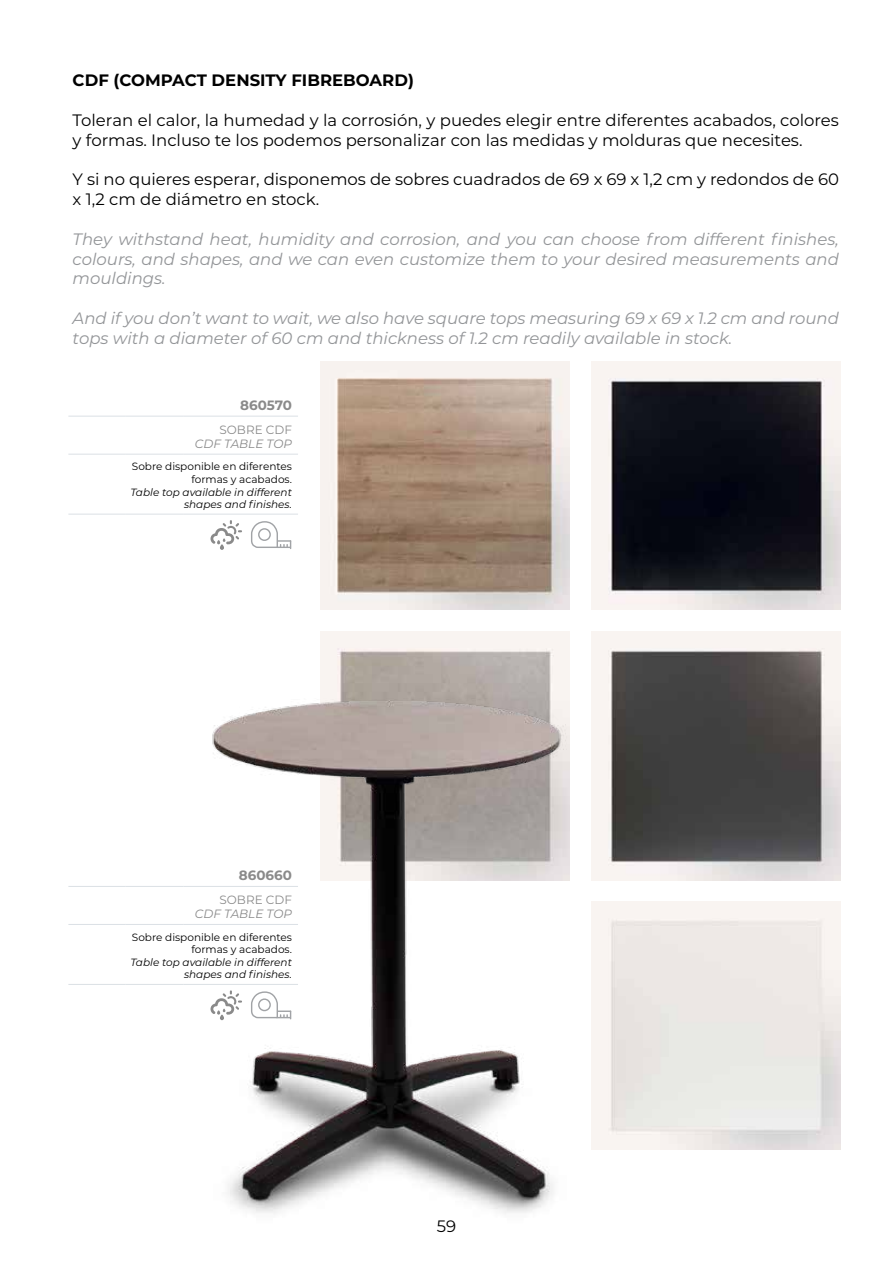
<style>
.page{position:relative;width:893px;height:1263px;background:#fff}
.page>*{position:absolute;margin:0;border:0;box-sizing:border-box;transform-origin:0 0}
.t1{font:italic 16.5px/19.8px "Montserrat";color:#939598;text-align:justify}
.t2{font:16.5px/19.8px "Montserrat";color:#000}
.t3{font:700 16.5px "Montserrat";color:#000}
.t4{font:700 13.5px "Montserrat";color:#8a8a8a}
.t5{font:italic 12px "Montserrat";color:#8a8a8a}
.t6{font:12px "Montserrat";color:#8a8a8a}
.t7{font:italic 10.5px/12.6px "Montserrat";color:#000;text-align:right}
.t8{font:10.5px/12.6px "Montserrat";color:#000;text-align:right}
</style>
<div class="page">
<img style="left:591px;top:632px;width:249px;height:248px">
<img style="left:321px;top:361px;width:249px;height:249px">
<img style="left:591px;top:361px;width:249px;height:249px">
<hr style="left:68px;top:416px;width:58px;height:1px;background:#dbe0e5">
<hr style="left:126px;top:416px;width:57px;height:1px;background:#dbe0e5">
<hr style="left:183px;top:416px;width:115px;height:1px;background:#dbe0e5">
<hr style="left:68px;top:454px;width:58px;height:1px;background:#dbe0e5">
<hr style="left:126px;top:454px;width:57px;height:1px;background:#dbe0e5">
<hr style="left:183px;top:454px;width:115px;height:1px;background:#dbe0e5">
<hr style="left:68px;top:514px;width:58px;height:1px;background:#dbe0e5">
<hr style="left:126px;top:514px;width:57px;height:1px;background:#dbe0e5">
<hr style="left:183px;top:514px;width:115px;height:1px;background:#dbe0e5">
<svg style="left:211px;top:520px;width:31px;height:30px"></svg>
<svg style="left:251px;top:521px;width:40px;height:28px"></svg>
<div style="left:259px;top:529px;width:11px;height:11px;background:#fff;border-radius:50%"></div>
<div style="left:258px;top:528px;width:13px;height:13px;border:1px solid #a1a3a6;border-radius:50%"></div>
<img style="left:591px;top:901px;width:249px;height:249px">
<img style="left:321px;top:632px;width:249px;height:67px">
<img style="left:210px;top:699px;width:360px;height:515px">
<hr style="left:68px;top:886px;width:58px;height:1px;background:#dbe0e5">
<hr style="left:126px;top:886px;width:57px;height:1px;background:#dbe0e5">
<hr style="left:183px;top:886px;width:115px;height:1px;background:#dbe0e5">
<hr style="left:68px;top:924px;width:58px;height:1px;background:#dbe0e5">
<hr style="left:126px;top:924px;width:57px;height:1px;background:#dbe0e5">
<hr style="left:183px;top:924px;width:115px;height:1px;background:#dbe0e5">
<hr style="left:68px;top:984px;width:58px;height:1px;background:#dbe0e5">
<hr style="left:126px;top:984px;width:57px;height:1px;background:#dbe0e5">
<hr style="left:183px;top:984px;width:115px;height:1px;background:#dbe0e5">
<svg style="left:211px;top:990px;width:31px;height:30px"></svg>
<svg style="left:250px;top:990px;width:41px;height:29px"></svg>
<svg style="left:259px;top:999px;width:11px;height:11px"></svg>
<div style="left:258px;top:998px;width:13px;height:13px;border:1px solid #a1a3a6;border-radius:50%"></div>
<p class="t3" style="left:73px;top:69px;width:343px">CDF (COMPACT DENSITY FIBREBOARD)</p>
<p class="t2" style="left:73px;top:110px;width:768px">Toleran el calor, la humedad y la corrosión, y puedes elegir entre diferentes acabados, colores y formas. Incluso te los podemos personalizar con las medidas y molduras que necesites.</p>
<p class="t2" style="left:73px;top:169px;width:768px">Y si no quieres esperar, disponemos de sobres cuadrados de 69 x 69 x 1,2 cm y redondos de 60 x 1,2 cm de diámetro en stock.</p>
<p class="t1" style="left:73px;top:229px;width:768px">They withstand heat, humidity and corrosion, and you can choose from different finishes, colours, and shapes, and we can even customize them to your desired measurements and mouldings.</p>
<p class="t1" style="left:73px;top:308px;width:768px">And if you don’t want to wait, we also have square tops measuring 69 x 69 x 1.2 cm and round tops with a diameter of 60 cm and thickness of 1.2 cm readily available in stock.</p>
<p class="t4" style="left:240px;top:396px;width:53px">860570</p>
<p class="t6" style="left:220px;top:421px;width:74px">SOBRE CDF</p>
<p class="t5" style="left:195px;top:436px;width:99px">CDF TABLE TOP</p>
<p class="t8" style="left:132px;top:460px;width:162px">Sobre disponible en diferentes formas y acabados.</p>
<p class="t7" style="left:131px;top:485px;width:163px">Table top available in different shapes and finishes.</p>
<p class="t4" style="left:239px;top:866px;width:55px">860660</p>
<p class="t6" style="left:220px;top:891px;width:74px">SOBRE CDF</p>
<p class="t5" style="left:195px;top:906px;width:99px">CDF TABLE TOP</p>
<p class="t8" style="left:132px;top:930px;width:162px">Sobre disponible en diferentes formas y acabados.</p>
<p class="t7" style="left:131px;top:955px;width:163px">Table top available in different shapes and finishes.</p>
<p class="t2" style="left:437px;top:1216px;width:21px">59</p>
</div>
